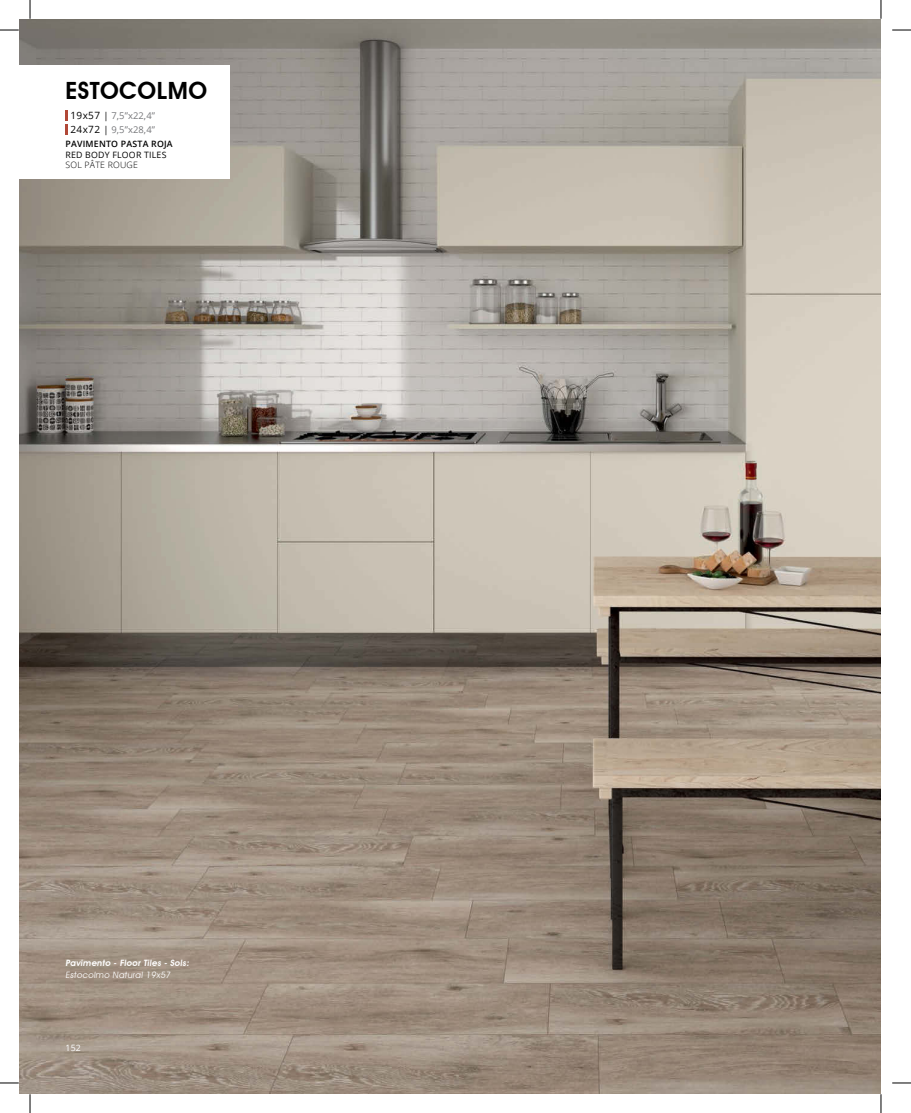
<style>
.page{position:relative;width:911px;height:1113px;background:#fff}
.page>*{position:absolute;margin:0;border:0;box-sizing:border-box;transform-origin:0 0}
.t1{font:600 23.75px "Avant Garde IT Cby BT";letter-spacing:.02em;color:#000}
.t2{font:9.38px/14.1px "Open Sans";letter-spacing:.01em;color:#77787b}
.t3{font:600 8.75px "Avant Garde IT Cby BT";color:#fff}
.t4{font:8.75px "Avant Garde IT Cby BT";color:#fff}
.t5{font:600 8.75px "Open Sans";letter-spacing:.025em;color:#000}
.t6{font:8.75px "Open Sans";letter-spacing:.025em;color:#000}
.t7{font:300 8.75px "Open Sans";letter-spacing:.025em;color:#000}
.t8{font:8.75px "Open Sans";color:#fff}
.s1{font-size:10px;color:#000}
.s2{color:#000}
</style>
<div class="page">
<img style="left:19px;top:19px;width:861px;height:1074px">
<div style="left:19px;top:65px;width:211px;height:114px;background:#fff"></div>
<svg style="left:65px;top:110px;width:3px;height:25px"></svg>
<svg style="left:0;top:29px;width:19px;height:2px"></svg>
<svg style="left:892px;top:29px;width:18px;height:2px"></svg>
<svg style="left:0;top:1082px;width:19px;height:1px"></svg>
<svg style="left:892px;top:1082px;width:18px;height:1px"></svg>
<svg style="left:29px;top:0;width:2px;height:19px"></svg>
<svg style="left:29px;top:1094px;width:2px;height:18px"></svg>
<svg style="left:880px;top:0;width:1px;height:19px"></svg>
<svg style="left:880px;top:1094px;width:1px;height:18px"></svg>
<h1 class="t1" style="left:65px;top:76px;width:143px">ESTOCOLMO</h1>
<p class="t2" style="left:70px;top:108px;width:86px"><span class="s1">19x57</span> <span class="s2">|</span> 7,5”x22,4”<br><span class="s1">24x72</span> <span class="s2">|</span> 9,5”x28,4”</p>
<p class="t5" style="left:65px;top:138px;width:109px">PAVIMENTO PASTA ROJA</p>
<p class="t6" style="left:65px;top:148px;width:102px">RED BODY FLOOR TILES</p>
<p class="t7" style="left:65px;top:159px;width:74px">SOL PÂTE ROUGE</p>
<p class="t3" style="left:65px;top:957px;width:126px">Pavimento - Floor Tiles - Sols:</p>
<p class="t4" style="left:65px;top:969px;width:108px">Estocolmo Natural 19x57</p>
<p class="t8" style="left:65px;top:1041px;width:17px">152</p>
</div>
